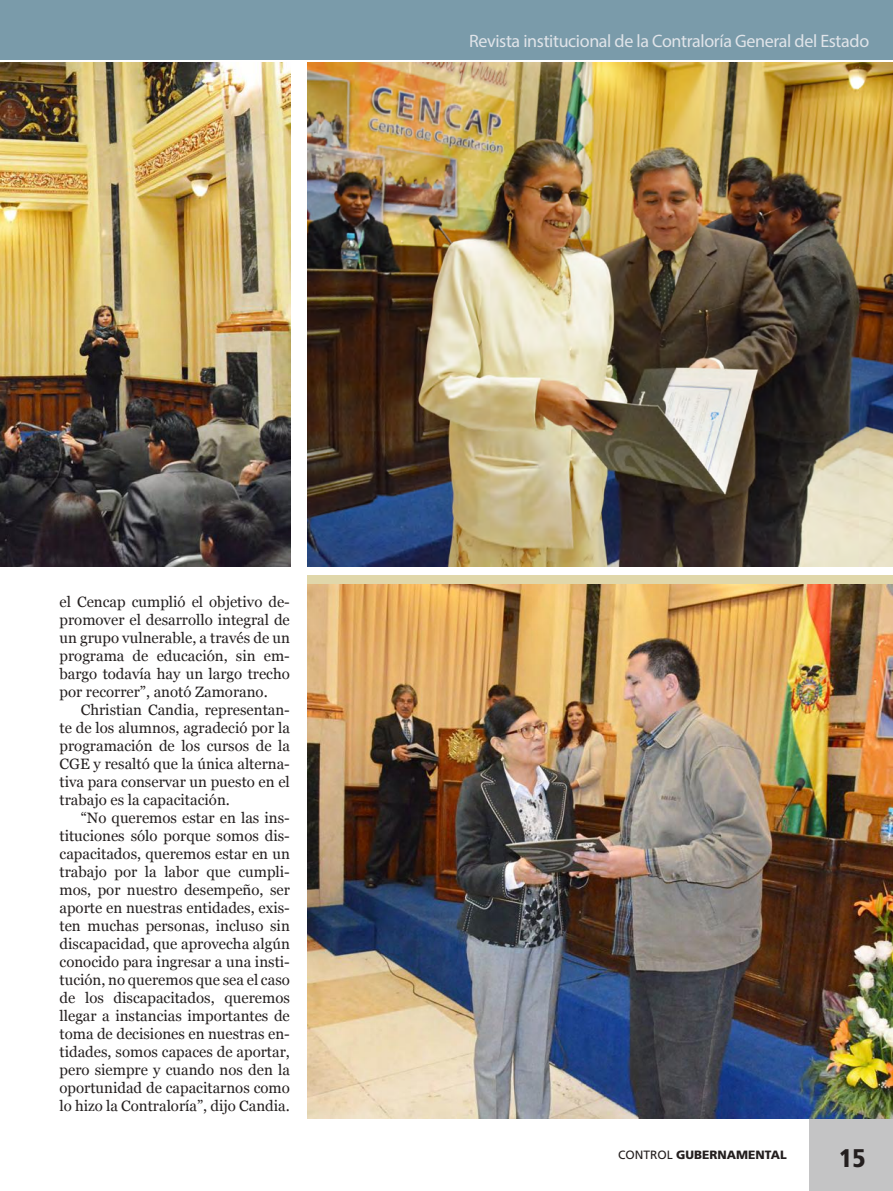
<style>
.page{position:relative;width:893px;height:1191px;background:#fff}
.page>*{position:absolute;margin:0;border:0;box-sizing:border-box;transform-origin:0 0}
.t1{font:900 condensed 25.5px "Frutiger LT Std";color:#241f1f}
.t2{font:18px "Myriad Pro";letter-spacing:-.02em;color:#e0e4e9}
.t3{font:15px/18px "Georgia";color:#241f1f;text-align:justify}
.t4{font:900 12px "Frutiger LT Std";color:#241f1f}
.s1{font-weight:400}
</style>
<div class="page">
<div style="left:0;top:0;width:893px;height:60px;background:#7a9baa"></div>
<div style="left:809px;top:929px;width:84px;height:262px;background:#c4c4c5"></div>
<img style="left:0;top:63px;width:291px;height:503px">
<img style="left:308px;top:63px;width:585px;height:503px">
<img style="left:308px;top:584px;width:585px;height:534px">
<p class="t2" style="left:469px;top:30px;width:402px">Revista institucional de la Contraloría General del Estado</p>
<p class="t3" style="left:60px;top:592px;width:232px">el Cencap cumplió el objetivo de&shy;promover el desarrollo integral de un grupo vulnerable, a través de un programa de educación, sin em&shy;bargo todavía hay un largo trecho por recorrer”, anotó Zamorano.</p>
<p class="t3" style="left:60px;top:700px;width:232px;text-indent:21px">Christian Candia, representan&shy;te de los alumnos, agradeció por la programación de los cursos de la CGE y resaltó que la única alterna&shy;tiva para conservar un puesto en el trabajo es la capacitación.</p>
<p class="t3" style="left:60px;top:808px;width:232px;text-indent:21px">“No queremos estar en las ins&shy;tituciones sólo porque somos dis&shy;capacitados, queremos estar en un trabajo por la labor que cumpli&shy;mos, por nuestro desempeño, ser aporte en nuestras entidades, exis&shy;ten muchas personas, incluso sin discapacidad, que aprovecha algún conocido para ingresar a una insti&shy;tución, no queremos que sea el caso de los discapacitados, queremos llegar a instancias importantes de toma de decisiones en nuestras en&shy;tidades, somos capaces de aportar, pero siempre y cuando nos den la oportunidad de capacitarnos como lo hizo la Contraloría”, dijo Candia.</p>
<p class="t4" style="left:618px;top:1147px;width:170px"><span class="s1">CONTROL</span> GUBERNAMENTAL</p>
<h1 class="t1" style="left:839px;top:1142px;width:28px">15</h1>
</div>
